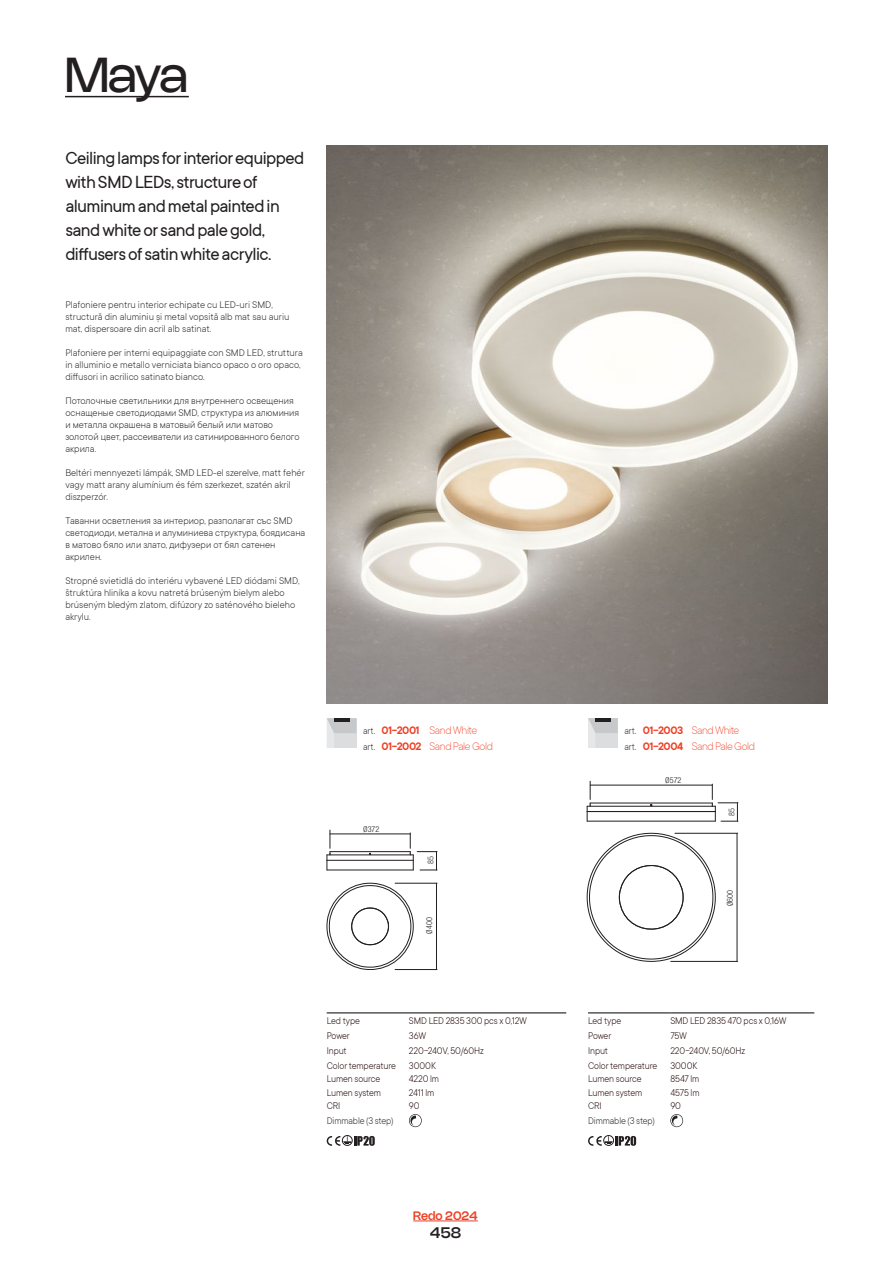
<style>
.page{position:relative;width:893px;height:1263px;background:#fff}
.page>*{position:absolute;margin:0;border:0;box-sizing:border-box;transform-origin:0 0}
.t1{font:48px "Nohemi";color:#231f20}
.t2{font:19.5px/24px "TT Commons";letter-spacing:-.03em;color:#231f20}
.t3{font:500 15px "Nohemi";color:#231f20}
.t4{font:200 12px/15.8px "TT Commons";letter-spacing:-.04em;color:#ef3e22}
.t5{font:500 12px "Nohemi";color:#ef3e22}
.t6{font:300 10.5px/12px "TT Commons";color:#231f20}
.t7{font:300 10.5px/13.5px "TT Commons";letter-spacing:-.01em;color:#1d0000;scale:.95 1}
.t8{font:300 10.5px "TT Commons";color:#231f20;scale:.95 1}
.t9{font:300 condensed 8.1px "Helvetica Neue LT Pro";color:#231f20}
.s1{font-weight:300;font-size:10.5px;color:#231f20}
.s2{font-weight:600}
</style>
<div class="page">
<img style="left:327px;top:146px;width:501px;height:558px">
<hr style="left:588px;top:1013px;width:82px;height:1px;background:#000">
<hr style="left:670px;top:1013px;width:144px;height:1px;background:#000">
<svg style="left:670px;top:1114px;width:13px;height:13px"></svg>
<div style="left:603px;top:1135px;width:11px;height:11px;border:1px solid #231f20;border-radius:50%"></div>
<svg style="left:588px;top:1136px;width:48px;height:10px"></svg>
<hr style="left:327px;top:1013px;width:82px;height:1px;background:#000">
<hr style="left:409px;top:1013px;width:157px;height:1px;background:#000">
<svg style="left:409px;top:1114px;width:13px;height:13px"></svg>
<div style="left:342px;top:1135px;width:11px;height:11px;border:1px solid #231f20;border-radius:50%"></div>
<svg style="left:327px;top:1136px;width:48px;height:10px"></svg>
<svg style="left:588px;top:718px;width:30px;height:30px"></svg>
<svg style="left:327px;top:718px;width:29px;height:30px"></svg>
<hr style="left:436px;top:883px;width:1px;height:86px;background:#231f20">
<hr style="left:395px;top:883px;width:42px;height:1px;background:#231f20">
<hr style="left:395px;top:969px;width:42px;height:1px;background:#231f20">
<hr style="left:330px;top:834px;width:80px;height:1px;background:#231f20">
<hr style="left:327px;top:860px;width:86px;height:1px;background:#231f20">
<hr style="left:327px;top:870px;width:86px;height:1px;background:#231f20">
<svg style="left:327px;top:830px;width:4px;height:40px"></svg>
<svg style="left:410px;top:833px;width:27px;height:38px"></svg>
<hr style="left:330px;top:851px;width:80px;height:1px;background:#231f20">
<hr style="left:327px;top:855px;width:86px;height:1px;background:#231f20">
<svg style="left:327px;top:883px;width:87px;height:87px"></svg>
<hr style="left:737px;top:833px;width:1px;height:128px;background:#231f20">
<hr style="left:675px;top:833px;width:63px;height:1px;background:#231f20">
<hr style="left:671px;top:961px;width:67px;height:1px;background:#231f20">
<hr style="left:590px;top:785px;width:122px;height:1px;background:#231f20">
<hr style="left:587px;top:806px;width:128px;height:1px;background:#231f20">
<hr style="left:587px;top:811px;width:128px;height:1px;background:#231f20">
<hr style="left:587px;top:821px;width:128px;height:1px;background:#231f20">
<svg style="left:712px;top:784px;width:26px;height:38px"></svg>
<svg style="left:587px;top:781px;width:4px;height:40px"></svg>
<hr style="left:590px;top:803px;width:122px;height:1px;background:#231f20">
<svg style="left:587px;top:833px;width:129px;height:129px"></svg>
<hr style="left:65px;top:96px;width:124px;height:1px;background:#231f20">
<hr style="left:413px;top:1221px;width:65px;height:1px;background:#ef3e22">
<h1 class="t1" style="left:65px;top:45px;width:124px">Maya</h1>
<h2 class="t2" style="left:65px;top:146px;width:241px">Ceiling lamps for interior equipped with SMD LEDs, structure of aluminum and metal painted in sand white or sand pale gold, diffusers of satin white acrylic.</h2>
<p class="t6" style="left:65px;top:298px;width:226px">Plafoniere pentru interior echipate cu LED-uri SMD, structură din aluminiu și metal vopsită alb mat sau auriu mat, dispersoare din acril alb satinat.</p>
<p class="t6" style="left:65px;top:346px;width:239px">Plafoniere per interni equipaggiate con SMD LED, struttura in alluminio e metallo verniciata bianco opaco o oro opaco, diffusori in acrilico satinato bianco.</p>
<p class="t6" style="left:65px;top:394px;width:236px">Потолочные светильники для внутреннего освещения оснащеные светодиодами SMD, структура из алюминия и металла окрашена в матовый белый или матово золотой цвет, рассеиватели из сатинированного белого акрила.</p>
<p class="t6" style="left:65px;top:466px;width:241px">Beltéri mennyezeti lámpák, SMD LED-el szerelve, matt fehér vagy matt arany alumínium és fém szerkezet, szatén akril diszperzór.</p>
<p class="t6" style="left:65px;top:514px;width:242px">Таванни осветления за интериор, разполагат със SMD светодиоди, метална и алуминиева структура, боядисана в матово бяло или злато, дифузери от бял сатенен акрилен.</p>
<p class="t6" style="left:65px;top:574px;width:236px">Stropné svietidlá do interiéru vybavené LED diódami SMD, štruktúra hliníka a kovu natretá brúseným bielym alebo brúseným bledým zlatom, difúzory zo saténového bieleho akrylu.</p>
<p class="t4" style="left:363px;top:722px;width:131px"><span class="s1">art.</span> <span class="s2">01-2001</span> Sand White<br><span class="s1">art.</span> <span class="s2">01-2002</span> Sand Pale Gold</p>
<p class="t9" style="left:363px;top:824px;width:18px">Ø372</p>
<p class="t9" style="left:426px;top:864px;width:9px;rotate:-90deg">85</p>
<p class="t9" style="left:425px;top:933px;width:18px;rotate:-90deg">Ø400</p>
<p class="t7" style="left:327px;top:1014px;width:37px">Led type</p>
<p class="t7" style="left:409px;top:1014px;width:126px">SMD LED 2835 300 pcs x 0,12W</p>
<p class="t7" style="left:327px;top:1029px;width:26px">Power</p>
<p class="t7" style="left:409px;top:1029px;width:20px">36W</p>
<p class="t7" style="left:327px;top:1044px;width:23px">Input</p>
<p class="t7" style="left:327px;top:1043px;width:167px;line-height:15px;text-indent:82px">220-240V, 50/60Hz<br>Color temperature 3000K</p>
<p class="t7" style="left:327px;top:1072px;width:59px">Lumen source<br>Lumen system</p>
<p class="t7" style="left:409px;top:1072px;width:33px">4220 lm<br>2411 lm</p>
<p class="t7" style="left:327px;top:1099px;width:16px">CRI</p>
<p class="t7" style="left:409px;top:1099px;width:13px">90</p>
<p class="t8" style="left:327px;top:1115px;width:72px">Dimmable (3 step)</p>
<p class="t5" style="left:413px;top:1208px;width:66px">Redo 2024</p>
<h3 class="t3" style="left:430px;top:1223px;width:33px">458</h3>
<p class="t4" style="left:624px;top:722px;width:132px"><span class="s1">art.</span> <span class="s2">01-2003</span> Sand White<br><span class="s1">art.</span> <span class="s2">01-2004</span> Sand Pale Gold</p>
<p class="t9" style="left:665px;top:775px;width:18px">Ø572</p>
<p class="t9" style="left:727px;top:815px;width:9px;rotate:-90deg">85</p>
<p class="t9" style="left:725px;top:906px;width:18px;rotate:-90deg">Ø600</p>
<p class="t7" style="left:588px;top:1014px;width:37px">Led type</p>
<p class="t7" style="left:670px;top:1014px;width:124px">SMD LED 2835 470 pcs x 0,16W</p>
<p class="t7" style="left:588px;top:1029px;width:26px">Power</p>
<p class="t7" style="left:670px;top:1029px;width:19px">75W</p>
<p class="t7" style="left:588px;top:1044px;width:23px">Input</p>
<p class="t7" style="left:588px;top:1043px;width:167px;line-height:15px;text-indent:82px">220-240V, 50/60Hz<br>Color temperature 3000K</p>
<p class="t7" style="left:588px;top:1072px;width:59px">Lumen source<br>Lumen system</p>
<p class="t7" style="left:670px;top:1072px;width:32px">8547 lm<br>4575 lm</p>
<p class="t7" style="left:588px;top:1099px;width:16px">CRI</p>
<p class="t7" style="left:670px;top:1099px;width:13px">90</p>
<p class="t8" style="left:588px;top:1115px;width:72px">Dimmable (3 step)</p>
</div>
